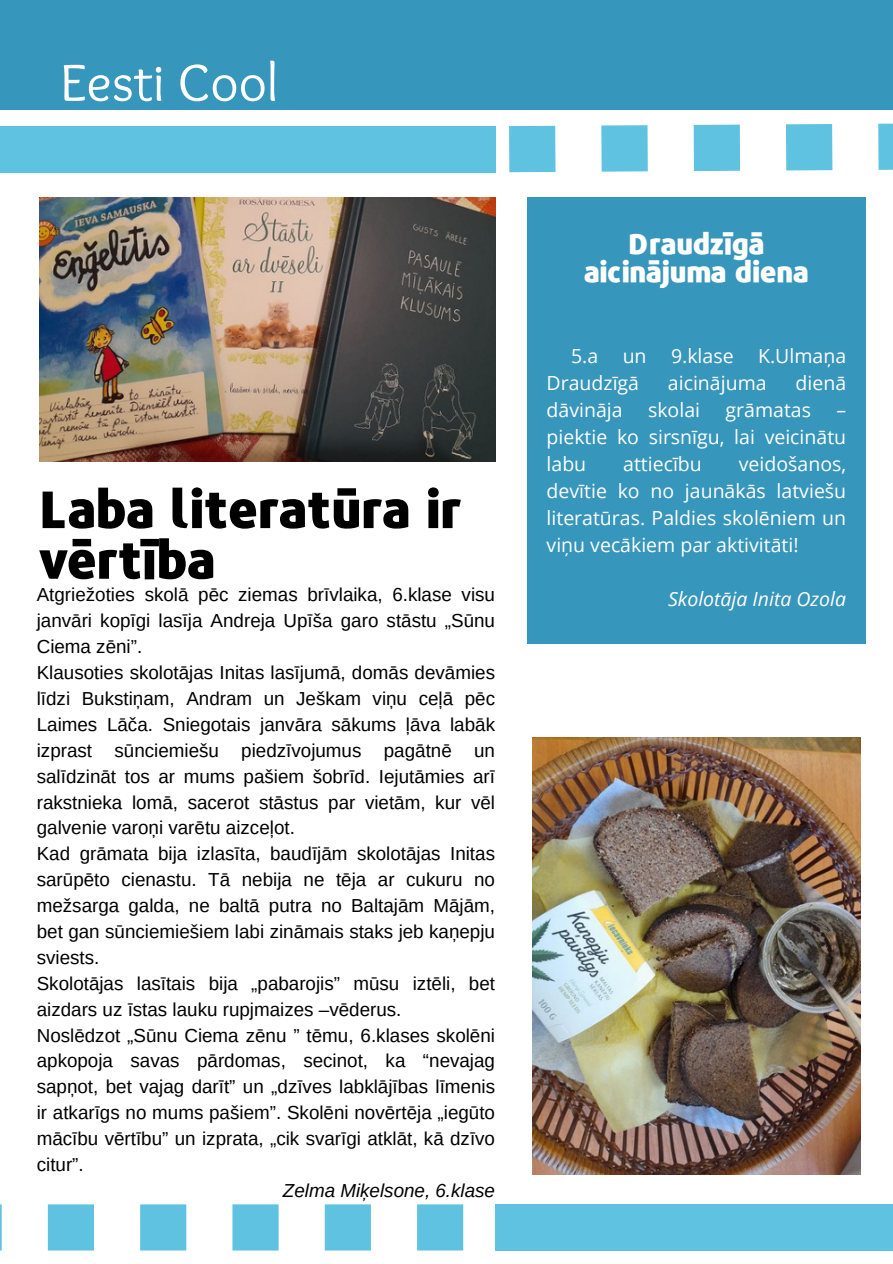
<style>
.page{position:relative;width:893px;height:1264px;background:#fff}
.page>*{position:absolute;margin:0;border:0;box-sizing:border-box;transform-origin:0 0}
.t1{font:54px "Sukar";color:#fff}
.t2{font:900 51px/50.7px "Repo";color:#000}
.t3{font:900 28.35px/28.2px "Repo";color:#fff;text-align:center}
.t4{font:19.5px/27px "Open Sans";color:#fff;text-align:justify}
.t5{font:italic 19.5px "Open Sans";color:#fff}
.t6{font:18.75px/25.8px "Arimo";color:#000;text-align:justify}
.t7{font:italic 18.75px "Arimo";color:#000}
</style>
<div class="page">
<div style="left:0;top:0;width:892px;height:109px;background:#3796bc"></div>
<div style="left:495px;top:1204px;width:397px;height:46px;background:#5fc2e1"></div>
<div style="left:527px;top:198px;width:338px;height:446px;background:#3796bc"></div>
<svg style="left:0;top:1204px;width:463px;height:46px"></svg>
<div style="left:0;top:126px;width:495px;height:46px;background:#5fc2e1"></div>
<svg style="left:509px;top:123px;width:383px;height:49px"></svg>
<img style="left:532px;top:737px;width:328px;height:436px">
<img style="left:40px;top:198px;width:455px;height:263px">
<p class="t1" style="left:60px;top:52px;width:220px">Eesti Cool</p>
<h1 class="t2" style="left:40px;top:482px;width:423px">Laba literatūra ir vērtība</h1>
<p class="t6" style="left:37px;top:582px;width:460px">Atgriežoties skolā pēc ziemas brīvlaika, 6.klase visu janvāri kopīgi lasīja Andreja Upīša garo stāstu „Sūnu Ciema zēni”.</p>
<p class="t6" style="left:37px;top:659px;width:460px">Klausoties skolotājas Initas lasījumā, domās devāmies līdzi Bukstiņam, Andram un Ješkam viņu ceļā pēc Laimes Lāča. Sniegotais janvāra sākums ļāva labāk izprast sūnciemiešu piedzīvojumus pagātnē un salīdzināt tos ar mums pašiem šobrīd. Iejutāmies arī rakstnieka lomā, sacerot stāstus par vietām, kur vēl galvenie varoņi varētu aizceļot.</p>
<p class="t6" style="left:37px;top:840px;width:460px">Kad grāmata bija izlasīta, baudījām skolotājas Initas sarūpēto cienastu. Tā nebija ne tēja ar cukuru no mežsarga galda, ne baltā putra no Baltajām Mājām, bet gan sūnciemiešiem labi zināmais staks jeb kaņepju sviests.</p>
<p class="t6" style="left:37px;top:970px;width:460px">Skolotājas lasītais bija „pabarojis” mūsu iztēli, bet aizdars uz īstas lauku rupjmaizes –vēderus.</p>
<p class="t6" style="left:37px;top:1022px;width:460px">Noslēdzot „Sūnu Ciema zēnu ” tēmu, 6.klases skolēni apkopoja savas pārdomas, secinot, ka “nevajag sapņot, bet vajag darīt” un „dzīves labklājības līmenis ir atkarīgs no mums pašiem”. Skolēni novērtēja „iegūto mācību vērtību” un izprata, „cik svarīgi atklāt, kā dzīvo citur”.</p>
<p class="t7" style="left:283px;top:1179px;width:214px">Zelma Miķelsone, 6.klase</p>
<p class="t3" style="left:584px;top:229px;width:226px">Draudzīgā aicinājuma diena</p>
<h3 class="t4" style="left:571px;top:342px;width:29px">5.a</h3>
<h3 class="t4" style="left:622px;top:342px;width:25px">un</h3>
<h3 class="t4" style="left:671px;top:342px;width:64px">9.klase</h3>
<h3 class="t4" style="left:758px;top:342px;width:90px">K.Ulmaņa</h3>
<h3 class="t4" style="left:546px;top:369px;width:94px">Draudzīgā</h3>
<h3 class="t4" style="left:668px;top:369px;width:100px">aicinājuma</h3>
<h3 class="t4" style="left:795px;top:369px;width:52px">dienā</h3>
<h3 class="t4" style="left:546px;top:396px;width:78px">dāvināja</h3>
<h3 class="t4" style="left:648px;top:396px;width:53px">skolai</h3>
<h3 class="t4" style="left:725px;top:396px;width:87px">grāmatas</h3>
<h3 class="t4" style="left:546px;top:396px;width:301px;text-indent:290px">– piektie ko sirsnīgu, lai veicinātu labu</h3>
<h3 class="t4" style="left:546px;top:450px;width:301px;text-indent:192px">veidošanos, devītie ko no jaunākās latviešu literatūras. Paldies skolēniem un viņu vecākiem par aktivitāti!</h3>
<p class="t5" style="left:668px;top:585px;width:179px">Skolotāja Inita Ozola</p>
<h3 class="t4" style="left:623px;top:450px;width:80px">attiecību</h3>
</div>
